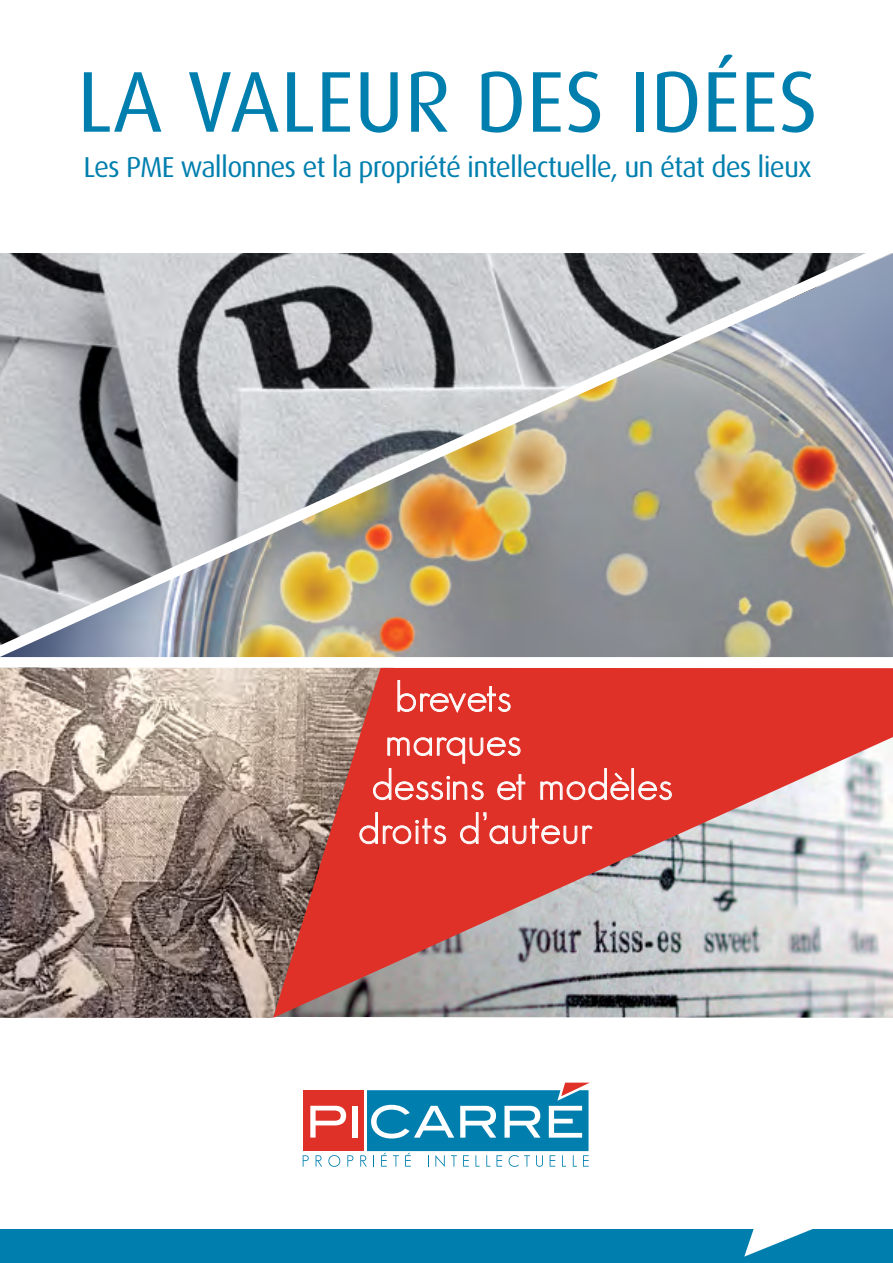
<style>
.page{position:relative;width:893px;height:1263px;background:#fff}
.page>*{position:absolute;margin:0;border:0;box-sizing:border-box;transform-origin:0 0}
.t1{font:86.4px "Dax";color:#007fae}
.t2{font:300 41.4px "Geosans";letter-spacing:.02em;color:#fff}
.t3{font:300 41.4px "Geosans";letter-spacing:-.005em;color:#fff}
.t4{font:28.8px "Dax";letter-spacing:-.03em;color:#007fae}
</style>
<div class="page">
<div style="left:303px;top:1090px;width:60px;height:61px;background:#e03128"></div>
<svg style="left:310px;top:1106px;width:36px;height:31px"></svg>
<div style="left:352px;top:1106px;width:5px;height:31px;background:#fff"></div>
<svg style="left:303px;top:1155px;width:6px;height:12px"></svg>
<svg style="left:316px;top:1155px;width:6px;height:12px"></svg>
<svg style="left:328px;top:1155px;width:12px;height:12px"></svg>
<svg style="left:347px;top:1155px;width:6px;height:12px"></svg>
<svg style="left:360px;top:1082px;width:230px;height:85px"></svg>
<img style="left:0;top:253px;width:893px;height:404px">
<img style="left:0;top:667px;width:394px;height:351px">
<svg style="left:273px;top:668px;width:620px;height:350px;background:#c87974"></svg>
<svg style="left:397px;top:680px;width:114px;height:33px;background:#e5554d"></svg>
<svg style="left:373px;top:737px;width:153px;height:63px;background:#e4524a"></svg>
<svg style="left:540px;top:768px;width:89px;height:32px;background:#e5564f"></svg>
<div style="left:631px;top:768px;width:3px;height:32px;border:1px solid #fff"></div>
<svg style="left:638px;top:781px;width:34px;height:19px"></svg>
<svg style="left:359px;top:812px;width:87px;height:32px;background:#e5554d"></svg>
<svg style="left:460px;top:812px;width:133px;height:32px;background:#e4524a"></svg>
<div style="left:0;top:1229px;width:893px;height:34px;background:#007fae"></div>
<p class="t1" style="left:77px;top:54px;width:743px">LA VALEUR DES IDÉES</p>
<p class="t4" style="left:84px;top:151px;width:730px">Les PME wallonnes et la propriété intellectuelle, un état des lieux</p>
<p class="t3" style="left:396px;top:674px;width:117px">brevets</p>
<p class="t2" style="left:385px;top:718px;width:137px">marques</p>
<p class="t2" style="left:372px;top:762px;width:302px">dessins et modèles</p>
<p class="t2" style="left:358px;top:806px;width:236px">droits d’auteur</p>
</div>
